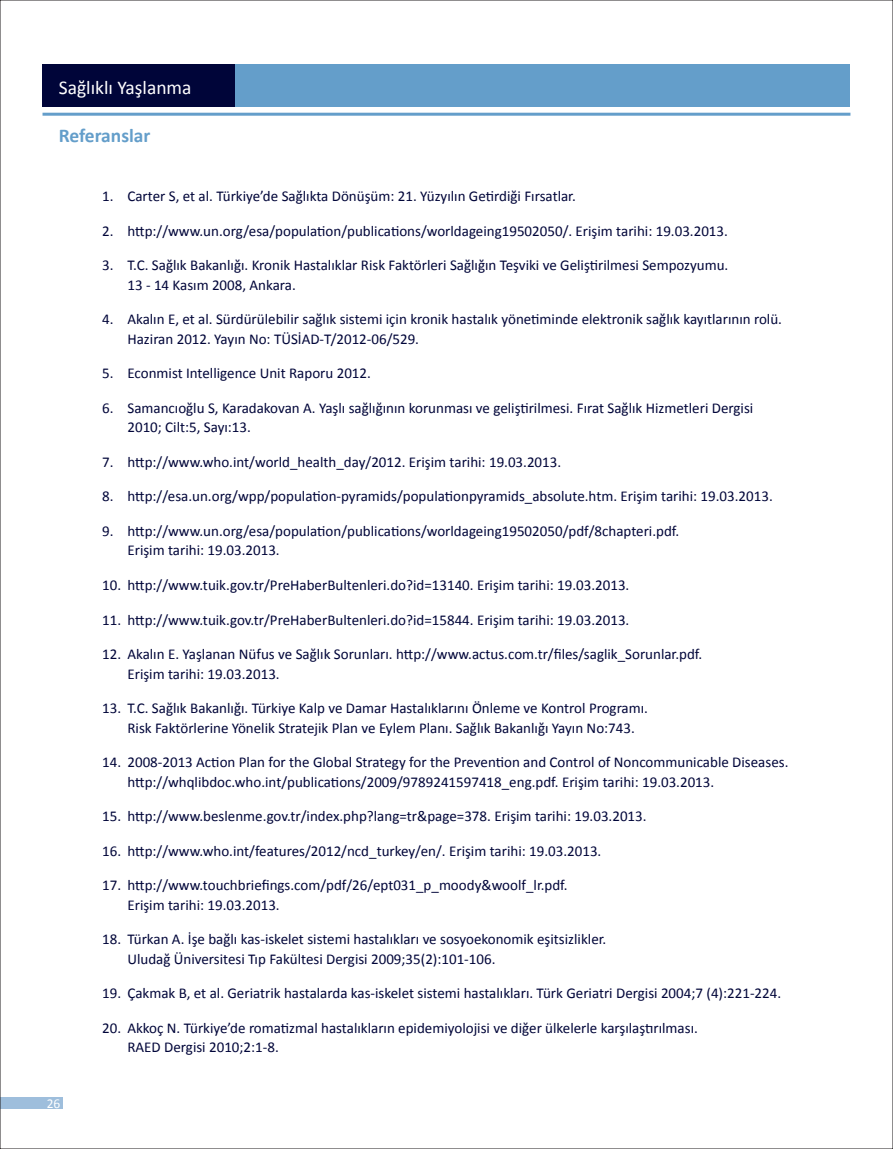
<style>
.page{position:relative;width:893px;height:1149px;background:#fff}
.page>*{position:absolute;margin:0;border:0;box-sizing:border-box;transform-origin:0 0}
.t1{font:19.5px "Calibri";color:#fff}
.t2{font:700 19.5px "Calibri";color:#649eca}
.t3{font:15px/19.5px "Calibri";color:#000539}
.t4{font:13.5px "Calibri";color:#fff}
</style>
<div class="page">
<div style="left:0;top:1097px;width:62px;height:11px;background:#9ebedc"></div>
<div style="left:43px;top:64px;width:807px;height:42px;background:#649eca"></div>
<div style="left:43px;top:64px;width:192px;height:42px;background:#000539"></div>
<hr style="left:43px;top:113px;width:807px;height:3px;background:#649eca">
<h1 class="t1" style="left:59px;top:75px;width:134px">Sağlıklı Yaşlanma</h1>
<h1 class="t2" style="left:59px;top:123px;width:93px">Referanslar</h1>
<p class="t4" style="left:47px;top:1094px;width:15px">26</p>
<p class="t3" style="left:102px;top:186px;width:475px">1. Carter S, et al. Türkiye’de Sağlıkta Dönüşüm: 21. Yüzyılın Getirdiği Fırsatlar.</p>
<p class="t3" style="left:102px;top:221px;width:627px">2. http://www.un.org/esa/population/publications/worldageing19502050/. Erişim tarihi: 19.03.2013.</p>
<p class="t3" style="left:127px;top:255px;width:602px;text-indent:-25px">3. T.C. Sağlık Bakanlığı. Kronik Hastalıklar Risk Faktörleri Sağlığın Teşviki ve Geliştirilmesi Sempozyumu.<br>13 - 14 Kasım 2008, Ankara.</p>
<p class="t3" style="left:127px;top:309px;width:656px;text-indent:-25px">4. Akalın E, et al. Sürdürülebilir sağlık sistemi için kronik hastalık yönetiminde elektronik sağlık kayıtlarının rolü.<br>Haziran 2012. Yayın No: TÜSİAD-T/2012-06/529.</p>
<p class="t3" style="left:102px;top:363px;width:270px">5. Econmist Intelligence Unit Raporu 2012.</p>
<p class="t3" style="left:127px;top:398px;width:627px;text-indent:-25px">6. Samancıoğlu S, Karadakovan A. Yaşlı sağlığının korunması ve geliştirilmesi. Fırat Sağlık Hizmetleri Dergisi<br>2010; Cilt:5, Sayı:13.</p>
<p class="t3" style="left:102px;top:452px;width:460px">7. http://www.who.int/world_health_day/2012. Erişim tarihi: 19.03.2013.</p>
<p class="t3" style="left:102px;top:486px;width:672px">8. http://esa.un.org/wpp/population-pyramids/populationpyramids_absolute.htm. Erişim tarihi: 19.03.2013.</p>
<p class="t3" style="left:127px;top:521px;width:553px;text-indent:-25px">9. http://www.un.org/esa/population/publications/worldageing19502050/pdf/8chapteri.pdf.<br>Erişim tarihi: 19.03.2013.</p>
<p class="t3" style="left:102px;top:575px;width:529px">10. http://www.tuik.gov.tr/PreHaberBultenleri.do?id=13140. Erişim tarihi: 19.03.2013.</p>
<p class="t3" style="left:102px;top:609px;width:529px">11. http://www.tuik.gov.tr/PreHaberBultenleri.do?id=15844. Erişim tarihi: 19.03.2013.</p>
<p class="t3" style="left:127px;top:644px;width:576px;text-indent:-25px">12. Akalın E. Yaşlanan Nüfus ve Sağlık Sorunları. http://www.actus.com.tr/files/saglik_Sorunlar.pdf.<br>Erişim tarihi: 19.03.2013.</p>
<p class="t3" style="left:127px;top:698px;width:522px;text-indent:-25px">13. T.C. Sağlık Bakanlığı. Türkiye Kalp ve Damar Hastalıklarını Önleme ve Kontrol Programı.<br>Risk Faktörlerine Yönelik Stratejik Plan ve Eylem Planı. Sağlık Bakanlığı Yayın No:743.</p>
<p class="t3" style="left:127px;top:752px;width:662px;text-indent:-25px">14. 2008-2013 Action Plan for the Global Strategy for the Prevention and Control of Noncommunicable Diseases. http://whqlibdoc.who.int/publications/2009/9789241597418_eng.pdf. Erişim tarihi: 19.03.2013.</p>
<p class="t3" style="left:102px;top:806px;width:546px">15. http://www.beslenme.gov.tr/index.php?lang=tr&amp;page=378. Erişim tarihi: 19.03.2013.</p>
<p class="t3" style="left:102px;top:840px;width:501px">16. http://www.who.int/features/2012/ncd_turkey/en/. Erişim tarihi: 19.03.2013.</p>
<p class="t3" style="left:127px;top:875px;width:442px;text-indent:-25px">17. http://www.touchbriefings.com/pdf/26/ept031_p_moody&amp;woolf_lr.pdf.<br>Erişim tarihi: 19.03.2013.</p>
<p class="t3" style="left:127px;top:929px;width:480px;text-indent:-25px">18. Türkan A. İşe bağlı kas-iskelet sistemi hastalıkları ve sosyoekonomik eşitsizlikler.<br>Uludağ Üniversitesi Tıp Fakültesi Dergisi 2009;35(2):101-106.</p>
<p class="t3" style="left:102px;top:983px;width:680px">19. Çakmak B, et al. Geriatrik hastalarda kas-iskelet sistemi hastalıkları. Türk Geriatri Dergisi 2004;7 (4):221-224.</p>
<p class="t3" style="left:127px;top:1017px;width:572px;text-indent:-25px">20. Akkoç N. Türkiye’de romatizmal hastalıkların epidemiyolojisi ve diğer ülkelerle karşılaştırılması.<br>RAED Dergisi 2010;2:1-8.</p>
</div>
